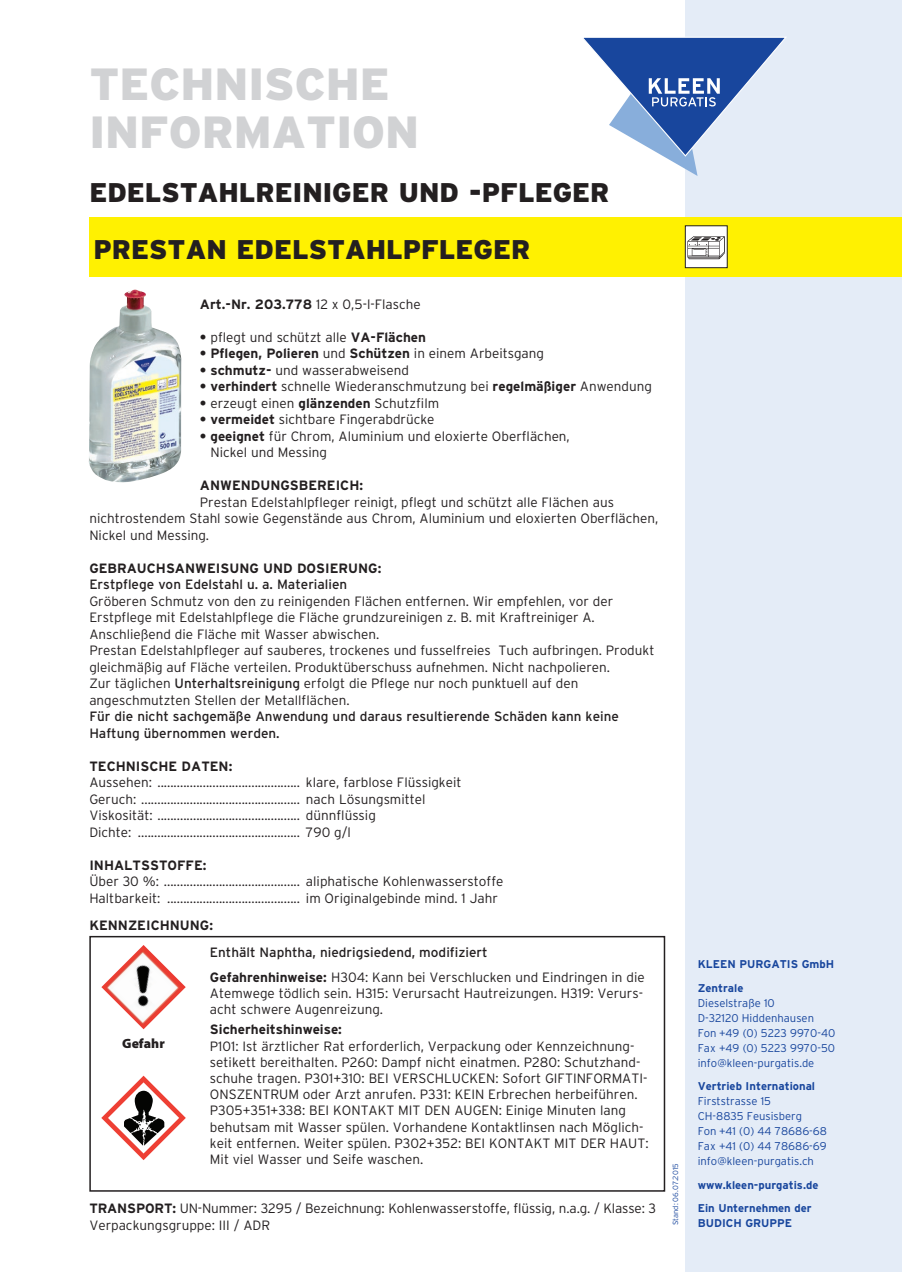
<style>
.page{position:relative;width:902px;height:1272px;background:#fff}
.page>*{position:absolute;margin:0;border:0;box-sizing:border-box;transform-origin:0 0}
.Technische_Informati{font:900 45px "Interstate";color:#d1d2d4}
.Produktgruppe{font:900 27px "Interstate";color:#231f20}
.Produktname{font:900 27px "Interstate";color:#231f20}
.Grundschrift{font:300 13.5px/16.2px "Interstate";color:#231f20}
.Grundschrift-2{font:13.5px/16.5px "Interstate";color:#231f20}
.Subhead_Bold_Versal{font:700 13.5px "Interstate";color:#231f20}
.Grundschrift-3{font:700 13.5px "Interstate";color:#231f20}
.nFl_Gefahrensymbol{font:900 13.5px "Myriad Pro";color:#231f20}
.t1{font:300 11.25px/15px "Interstate";color:#18469d}
.t2{font:700 11.25px/15px "Interstate";color:#18469d}
.t3{font:300 7.5px "Interstate";color:#18469d}
.s1{font-weight:700}
.s2{font-weight:300}
.s3{font-weight:400}
</style>
<div class="page">
<div style="left:685px;top:0;width:216px;height:1271px;background:#e4ecf7"></div>
<svg style="left:583px;top:37px;width:204px;height:139px"></svg>
<div style="left:89px;top:217px;width:812px;height:59px;background:#fff101"></div>
<img style="left:89px;top:289px;width:92px;height:194px">
<img style="left:687px;top:227px;width:38px;height:39px">
<div style="left:685px;top:225px;width:42px;height:43px;border:1px solid #231f20"></div>
<div style="left:89px;top:935px;width:576px;height:256px;border:2px solid #231f20"></div>
<img style="left:101px;top:945px;width:85px;height:84px">
<svg style="left:101px;top:1075px;width:85px;height:85px"></svg>
<p class="Technische_Informati" style="left:89px;top:59px;width:302px">TECHNISCHE</p>
<p class="Technische_Informati" style="left:89px;top:107px;width:331px">INFORMATION</p>
<p class="Produktgruppe" style="left:89px;top:177px;width:521px">EDELSTAHLREINIGER UND -PFLEGER</p>
<p class="Produktname" style="left:94px;top:234px;width:438px">PRESTAN EDELSTAHLPFLEGER</p>
<p class="Grundschrift" style="left:200px;top:296px;width:222px"><span class="s1">Art.-Nr. 203.778</span> 12 x 0,5-l-Flasche</p>
<p class="Grundschrift" style="left:200px;top:329px;width:227px"><span class="s1">•</span> pflegt und schützt alle <span class="s1">VA-Flächen</span></p>
<p class="Grundschrift-3" style="left:200px;top:346px;width:345px">• Pflegen, Polieren <span class="s2">und</span> Schützen <span class="s2">in einem Arbeitsgang</span></p>
<p class="Grundschrift" style="left:200px;top:362px;width:210px"><span class="s1">• schmutz-</span> und wasserabweisend</p>
<p class="Grundschrift" style="left:200px;top:378px;width:453px"><span class="s1">• verhindert</span> schnelle Wiederanschmutzung bei <span class="s1">regelmäßiger</span> Anwendung</p>
<p class="Grundschrift" style="left:200px;top:395px;width:241px"><span class="s1">•</span> erzeugt einen <span class="s1">glänzenden</span> Schutzfilm</p>
<p class="Grundschrift" style="left:200px;top:411px;width:236px"><span class="s1">• vermeidet</span> sichtbare Fingerabdrücke</p>
<p class="Grundschrift" style="left:210px;top:427px;width:361px;text-indent:-10px"><span class="s1">• geeignet</span> für Chrom, Aluminium und eloxierte Oberflächen,<br>Nickel und Messing</p>
<p class="Subhead_Bold_Versal" style="left:200px;top:478px;width:165px">ANWENDUNGSBEREICH:</p>
<p class="Grundschrift" style="left:89px;top:493px;width:570px;text-indent:111px">Prestan Edelstahlpfleger reinigt, pflegt und schützt alle Flächen aus nichtrostendem Stahl sowie Gegenstände aus Chrom, Aluminium und eloxierten Oberflächen,<br>Nickel und Messing.</p>
<p class="Subhead_Bold_Versal" style="left:89px;top:560px;width:293px">GEBRAUCHSANWEISUNG UND DOSIERUNG:</p>
<p class="Grundschrift-2" style="left:89px;top:576px;width:259px">Erstpflege von Edelstahl u. a. Materialien</p>
<p class="Grundschrift" style="left:89px;top:592px;width:525px">Gröberen Schmutz von den zu reinigenden Flächen entfernen. Wir empfehlen, vor der<br>Erstpflege mit Edelstahlpflege die Fläche grundzureinigen z. B. mit Kraftreiniger A.<br>Anschließend die Fläche mit Wasser abwischen.</p>
<p class="Grundschrift" style="left:89px;top:642px;width:566px">Prestan Edelstahlpfleger auf sauberes, trockenes und fusselfreies Tuch aufbringen. Produkt gleichmäßig auf Fläche verteilen. Produktüberschuss aufnehmen. Nicht nachpolieren.</p>
<p class="Grundschrift" style="left:89px;top:675px;width:490px">Zur täglichen <span class="s3">Unterhaltsreinigung</span> erfolgt die Pflege nur noch punktuell auf den angeschmutzten Stellen der Metallflächen.</p>
<p class="Grundschrift-2" style="left:89px;top:708px;width:531px">Für die nicht sachgemäße Anwendung und daraus resultierende Schäden kann keine<br>Haftung übernommen werden.</p>
<p class="Subhead_Bold_Versal" style="left:89px;top:758px;width:144px">TECHNISCHE DATEN:</p>
<p class="Grundschrift" style="left:89px;top:774px;width:373px">Aussehen: ............................................ klare, farblose Flüssigkeit</p>
<p class="Grundschrift" style="left:89px;top:791px;width:338px">Geruch: ................................................. nach Lösungsmittel</p>
<p class="Grundschrift" style="left:89px;top:807px;width:288px">Viskosität: ............................................ dünnflüssig</p>
<p class="Grundschrift" style="left:89px;top:824px;width:263px">Dichte: .................................................. 790 g/l</p>
<p class="Subhead_Bold_Versal" style="left:89px;top:857px;width:119px">INHALTSSTOFFE:</p>
<p class="Grundschrift" style="left:89px;top:873px;width:415px">Über 30 %: .......................................... aliphatische Kohlenwasserstoffe</p>
<p class="Grundschrift" style="left:89px;top:890px;width:410px">Haltbarkeit: ......................................... im Originalgebinde mind. 1 Jahr</p>
<p class="Subhead_Bold_Versal" style="left:89px;top:917px;width:125px">KENNZEICHNUNG:</p>
<p class="nFl_Gefahrensymbol" style="left:122px;top:1034px;width:44px">Gefahr</p>
<p class="Grundschrift-2" style="left:210px;top:943px;width:279px">Enthält Naphtha, niedrigsiedend, modifiziert</p>
<p class="Grundschrift" style="left:210px;top:968px;width:436px"><span class="s1">Gefahrenhinweise:</span> H304: Kann bei Verschlucken und Eindringen in die<br>Atemwege tödlich sein. H315: Verursacht Hautreizungen. H319: Verurs&shy;acht schwere Augenreizung.</p>
<p class="Grundschrift" style="left:210px;top:1021px;width:439px"><span class="s1">Sicherheitshinweise:<br></span>P101: Ist ärztlicher Rat erforderlich, Verpackung oder Kennzeichnung&shy;setikett bereithalten. P260: Dampf nicht einatmen. P280: Schutzhand&shy;schuhe tragen. P301+310: BEI VERSCHLUCKEN: Sofort GIFTINFORMATI-ONSZENTRUM oder Arzt anrufen. P331: KEIN Erbrechen herbeiführen.</p>
<p class="Grundschrift" style="left:210px;top:1102px;width:440px">P305+351+338: BEI KONTAKT MIT DEN AUGEN: Einige Minuten lang behutsam mit Wasser spülen. Vorhandene Kontaktlinsen nach Möglich&shy;keit entfernen. Weiter spülen. P302+352: BEI KONTAKT MIT DER HAUT:<br>Mit viel Wasser und Seife waschen.</p>
<p class="Grundschrift" style="left:89px;top:1200px;width:568px"><span class="s1">TRANSPORT:</span> UN-Nummer: 3295 / Bezeichnung: Kohlenwasserstoffe, flüssig, n.a.g. / Klasse: 3<br>Verpackungsgruppe: III / ADR</p>
<p class="t3" style="left:671px;top:1225px;width:63px;rotate:-90deg">Stand: 06.07.2015</p>
<p class="t2" style="left:697px;top:956px;width:138px">KLEEN PURGATIS GmbH</p>
<p class="t1" style="left:697px;top:980px;width:139px"><span class="s1">Zentrale<br></span>Dieselstraße 10<br>D-32120 Hiddenhausen<br>Fon +49 (0) 5223 9970-40<br>Fax +49 (0) 5223 9970-50 info@kleen-purgatis.de</p>
<p class="t1" style="left:697px;top:1078px;width:131px"><span class="s1">Vertrieb International<br></span>Firststrasse 15<br>CH-8835 Feusisberg<br>Fon +41 (0) 44 78686-68<br>Fax +41 (0) 44 78686-69 info@kleen-purgatis.ch</p>
<p class="t2" style="left:697px;top:1177px;width:122px">www.kleen-purgatis.de</p>
<p class="t2" style="left:697px;top:1200px;width:115px">Ein Unternehmen der<br>BUDICH GRUPPE</p>
</div>
